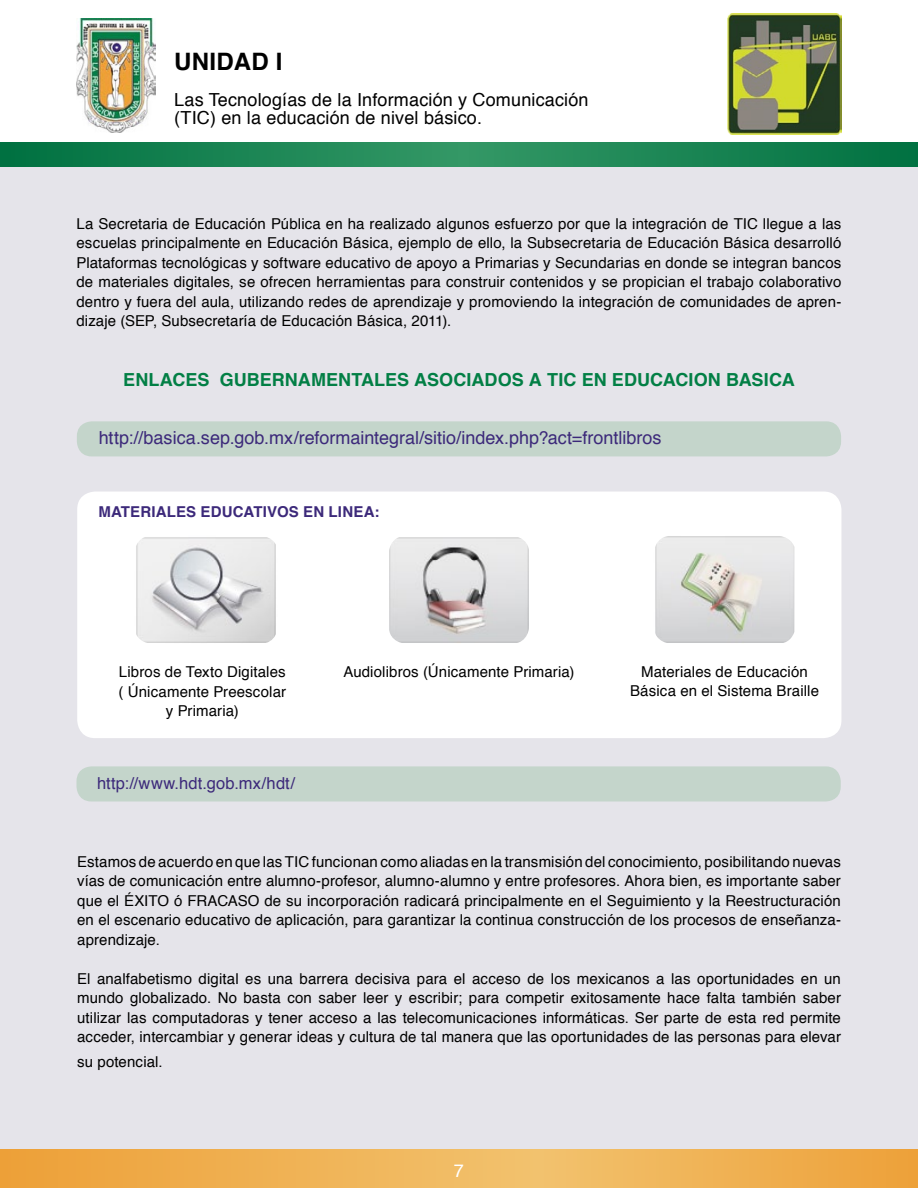
<style>
.page{position:relative;width:918px;height:1188px;background:#fff}
.page>*{position:absolute;margin:0;border:0;box-sizing:border-box;transform-origin:0 0}
.t1{font:700 24px "Helvetica";letter-spacing:.01em;color:#000}
.t2{font:18px/18px "Helvetica";letter-spacing:.01em;color:#000}
.t3{font:18px "Helvetica";color:#3c297a}
.t4{font:700 18px "Helvetica";letter-spacing:.005em;color:#027f45}
.t5{font:18px "Helvetica";color:#fff}
.t6{font:16.5px "Helvetica";letter-spacing:.01em;color:#3c297a}
.t7{font:15px/19.5px "Helvetica";letter-spacing:.01em;color:#000;text-align:justify}
.t8{font:700 15px "Helvetica";letter-spacing:.01em;color:#3c297a}
</style>
<div class="page">
<div style="left:0;top:159px;width:918px;height:1007px;background:#e5e4ea"></div>
<img style="left:727px;top:13px;width:114px;height:121px">
<img style="left:77px;top:18px;width:79px;height:114px">
<svg style="left:0;top:143px;width:918px;height:24px;background:#198453"></svg>
<svg style="left:0;top:1150px;width:918px;height:38px;background:#efb153"></svg>
<div style="left:76px;top:766px;width:765px;height:35px;background:#c4d5cb;border-radius:15px"></div>
<div style="left:77px;top:421px;width:764px;height:35px;background:#c4d5cb;border-radius:15px"></div>
<div style="left:77px;top:492px;width:764px;height:246px;background:#fff;border-radius:18px"></div>
<img style="left:136px;top:537px;width:140px;height:106px">
<img style="left:389px;top:537px;width:140px;height:106px">
<img style="left:655px;top:536px;width:139px;height:107px">
<h1 class="t1" style="left:174px;top:42px;width:110px">UNIDAD I</h1>
<p class="t2" style="left:174px;top:91px;width:416px">Las Tecnologías de la Información y Comunicación (TIC) en la educación de nivel básico.</p>
<p class="t7" style="left:76px;top:214px;width:766px">La Secretaria de Educación Pública en ha realizado algunos esfuerzo por que la integración de TIC llegue a las escuelas principalmente en Educación Básica, ejemplo de ello, la Subsecretaria de Educación Básica desarrolló Plataformas tecnológicas y software educativo de apoyo a Primarias y Secundarias en donde se integran bancos de materiales digitales, se ofrecen herramientas para construir contenidos y se propician el trabajo colaborativo dentro y fuera del aula, utilizando redes de aprendizaje y promoviendo la integración de comunidades de apren&shy;dizaje (SEP, Subsecretaría de Educación Básica, 2011).</p>
<p class="t4" style="left:123px;top:365px;width:673px">ENLACES GUBERNAMENTALES ASOCIADOS A TIC EN EDUCACION BASICA</p>
<p class="t3" style="left:99px;top:424px;width:564px">http://basica.sep.gob.mx/reformaintegral/sitio/index.php?act=frontlibros</p>
<p class="t8" style="left:98px;top:500px;width:283px">MATERIALES EDUCATIVOS EN LINEA:</p>
<p class="t7" style="left:119px;top:663px;width:169px;text-align:center">Libros de Texto Digitales ( Únicamente Preescolar y Primaria)</p>
<p class="t7" style="left:343px;top:663px;width:233px">Audiolibros (Únicamente Primaria)</p>
<p class="t7" style="left:630px;top:662px;width:191px;text-align:center">Materiales de Educación<br>Básica en el Sistema Braille</p>
<p class="t6" style="left:97px;top:770px;width:199px">http://www.hdt.gob.mx/hdt/</p>
<p class="t7" style="left:77px;top:852px;width:765px">Estamos de acuerdo en que las TIC funcionan como aliadas en la transmisión del conocimiento, posibilitando nuevas vías de comunicación entre alumno-profesor, alumno-alumno y entre profesores. Ahora bien, es importante saber que el ÉXITO ó FRACASO de su incorporación radicará principalmente en el Seguimiento y la Reestructuración en el escenario educativo de aplicación, para garantizar la continua construcción de los procesos de enseñanza&shy;aprendizaje.</p>
<p class="t7" style="left:77px;top:969px;width:765px">El analfabetismo digital es una barrera decisiva para el acceso de los mexicanos a las oportunidades en un mundo globalizado. No basta con saber leer y escribir; para competir exitosamente hace falta también saber utilizar las computadoras y tener acceso a las telecomunicaciones informáticas. Ser parte de esta red permite acceder, intercambiar y generar ideas y cultura de tal manera que las oportunidades de las personas para elevar</p>
<p class="t7" style="left:77px;top:1052px;width:87px">su potencial.</p>
<p class="t5" style="left:454px;top:1157px;width:12px">7</p>
</div>
